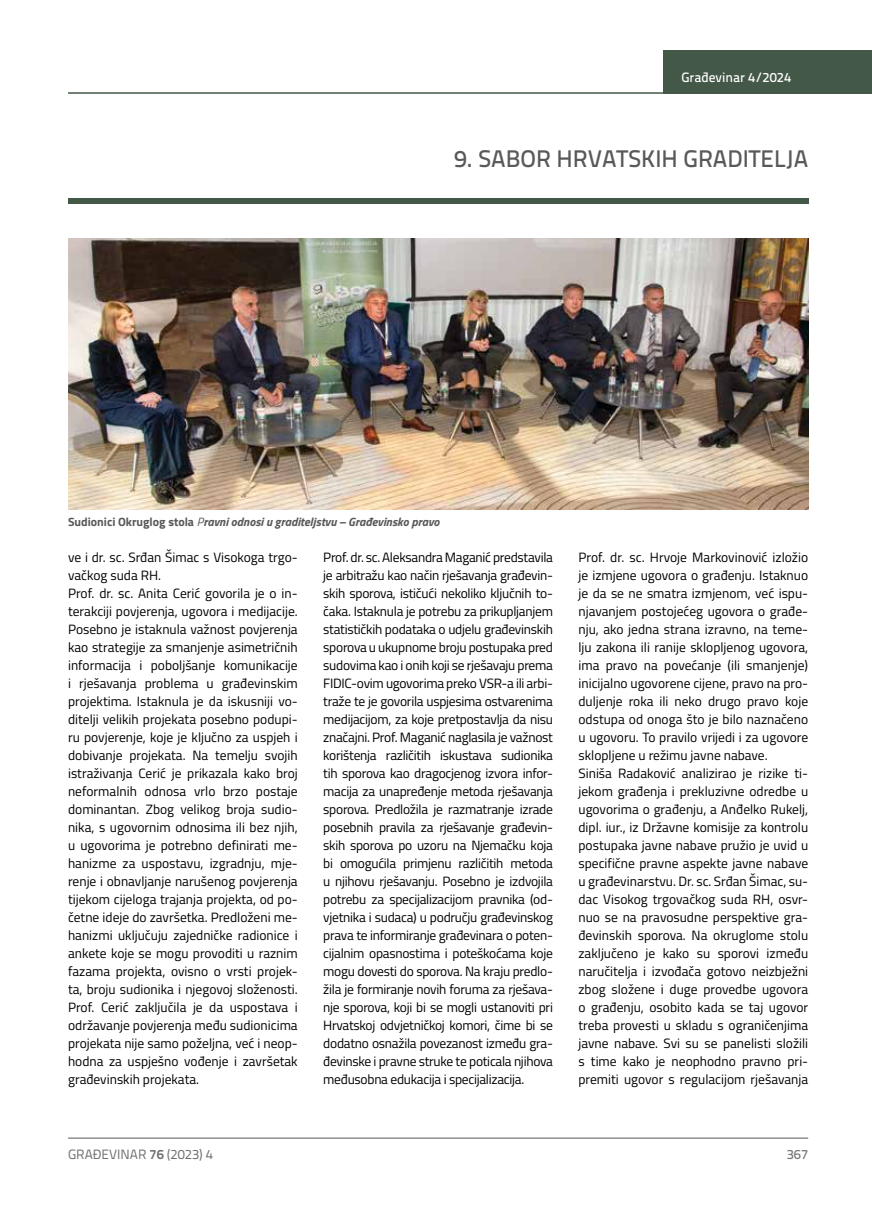
<style>
.page{position:relative;width:872px;height:1212px;background:#fff}
.page>*{position:absolute;margin:0;border:0;box-sizing:border-box;transform-origin:0 0}
.t1{font:500 24px "Titillium Text 22 L";color:#58595b}
.t2{font:13.5px/18px "Titillium";color:#000}
.t3{font:13.5px "Titillium Text 22 L";color:#6d6e71}
.t4{font:500 13.5px "Titillium Text 22 L";color:#fff}
.t5{font:500 13.5px "Titillium Text 22 L";color:#797a7d}
.t6{font:italic 700 12px "Titillium";color:#58595b}
.s1{font-style:normal}
.s2{font-weight:400}
.s3{font-weight:700}
</style>
<div class="page">
<hr style="left:68px;top:1138px;width:740px;height:1px;background:#58595b">
<div style="left:663px;top:50px;width:209px;height:44px;background:#435846"></div>
<hr style="left:68px;top:92px;width:804px;height:2px;background:#435846">
<div style="left:68px;top:198px;width:740px;height:5px;background:#435846"></div>
<img style="left:68px;top:239px;width:740px;height:271px">
<p class="t4" style="left:681px;top:67px;width:111px">Građevinar 4/2024</p>
<h1 class="t1" style="left:454px;top:140px;width:356px">9. SABOR HRVATSKIH GRADITELJA</h1>
<p class="t6" style="left:68px;top:512px;width:373px"><span class="s1">Sudionici Okruglog stola</span> <span class="s2">P</span>ravni odnosi u graditeljstvu – Građevinsko pravo</p>
<p class="t2" style="left:68px;top:547px;width:231px">ve i dr. sc. Srđan Šimac s Visokoga trgo&shy;vačkog suda RH.<br>Prof. dr. sc. Anita Cerić govorila je o in&shy;terakciji povjerenja, ugovora i medijacije.<br>Posebno je istaknula važnost povjerenja kao strategije za smanjenje asimetričnih informacija i poboljšanje komunikacije i rješavanja problema u građevinskim projektima. Istaknula je da iskusniji vo&shy;ditelji velikih projekata posebno podupi&shy;ru povjerenje, koje je ključno za uspjeh i dobivanje projekata. Na temelju svojih istraživanja Cerić je prikazala kako broj neformalnih odnosa vrlo brzo postaje dominantan. Zbog velikog broja sudio&shy;nika, s ugovornim odnosima ili bez njih, u ugovorima je potrebno definirati me&shy;hanizme za uspostavu, izgradnju, mje&shy;renje i obnavljanje narušenog povjerenja tijekom cijeloga trajanja projekta, od po&shy;četne ideje do završetka. Predloženi me&shy;hanizmi uključuju zajedničke radionice i ankete koje se mogu provoditi u raznim fazama projekta, ovisno o vrsti projek&shy;ta, broju sudionika i njegovoj složenosti.<br>Prof. Cerić zaključila je da uspostava i održavanje povjerenja među sudionicima projekata nije samo poželjna, već i neop&shy;hodna za uspješno vođenje i završetak građevinskih projekata.</p>
<p class="t2" style="left:323px;top:547px;width:231px;text-align:justify">Prof. dr. sc. Aleksandra Maganić predstavila je arbitražu kao način rješavanja građevin&shy;skih sporova, ističući nekoliko ključnih to&shy;čaka. Istaknula je potrebu za prikupljanjem statističkih podataka o udjelu građevinskih sporova u ukupnome broju postupaka pred sudovima kao i onih koji se rješavaju prema FIDIC-ovim ugovorima preko VSR-a ili arbi&shy;traže te je govorila uspjesima ostvarenima medijacijom, za koje pretpostavlja da nisu značajni. Prof. Maganić naglasila je važnost korištenja različitih iskustava sudionika tih sporova kao dragocjenog izvora infor&shy;macija za unapređenje metoda rješavanja sporova. Predložila je razmatranje izrade posebnih pravila za rješavanje građevin&shy;skih sporova po uzoru na Njemačku koja bi omogućila primjenu različitih metoda u njihovu rješavanju. Posebno je izdvojila potrebu za specijalizacijom pravnika (od&shy;vjetnika i sudaca) u području građevinskog prava te informiranje građevinara o poten&shy;cijalnim opasnostima i poteškoćama koje mogu dovesti do sporova. Na kraju predlo&shy;žila je formiranje novih foruma za rješava&shy;nje sporova, koji bi se mogli ustanoviti pri Hrvatskoj odvjetničkoj komori, čime bi se dodatno osnažila povezanost između gra&shy;đevinske i pravne struke te poticala njihova međusobna edukacija i specijalizacija.</p>
<p class="t2" style="left:578px;top:547px;width:231px">Prof. dr. sc. Hrvoje Markovinović izložio je izmjene ugovora o građenju. Istaknuo je da se ne smatra izmjenom, već ispu&shy;njavanjem postojećeg ugovora o građe&shy;nju, ako jedna strana izravno, na teme&shy;lju zakona ili ranije sklopljenog ugovora, ima pravo na povećanje (ili smanjenje) inicijalno ugovorene cijene, pravo na pro&shy;duljenje roka ili neko drugo pravo koje odstupa od onoga što je bilo naznačeno u ugovoru. To pravilo vrijedi i za ugovore sklopljene u režimu javne nabave.<br>Siniša Radaković analizirao je rizike ti&shy;jekom građenja i prekluzivne odredbe u ugovorima o građenju, a Anđelko Rukelj, dipl. iur., iz Državne komisije za kontrolu postupaka javne nabave pružio je uvid u specifične pravne aspekte javne nabave u građevinarstvu. Dr. sc. Srđan Šimac, su&shy;dac Visokog trgovačkog suda RH, osvr&shy;nuo se na pravosudne perspektive gra&shy;đevinskih sporova. Na okruglome stolu zaključeno je kako su sporovi između naručitelja i izvođača gotovo neizbježni zbog složene i duge provedbe ugovora o građenju, osobito kada se taj ugovor treba provesti u skladu s ograničenjima javne nabave. Svi su se panelisti složili s time kako je neophodno pravno pri&shy;premiti ugovor s regulacijom rješavanja</p>
<p class="t3" style="left:68px;top:1144px;width:146px">GRAĐEVINAR <span class="s3">76</span> (2023) 4</p>
<p class="t5" style="left:786px;top:1144px;width:23px">367</p>
</div>
